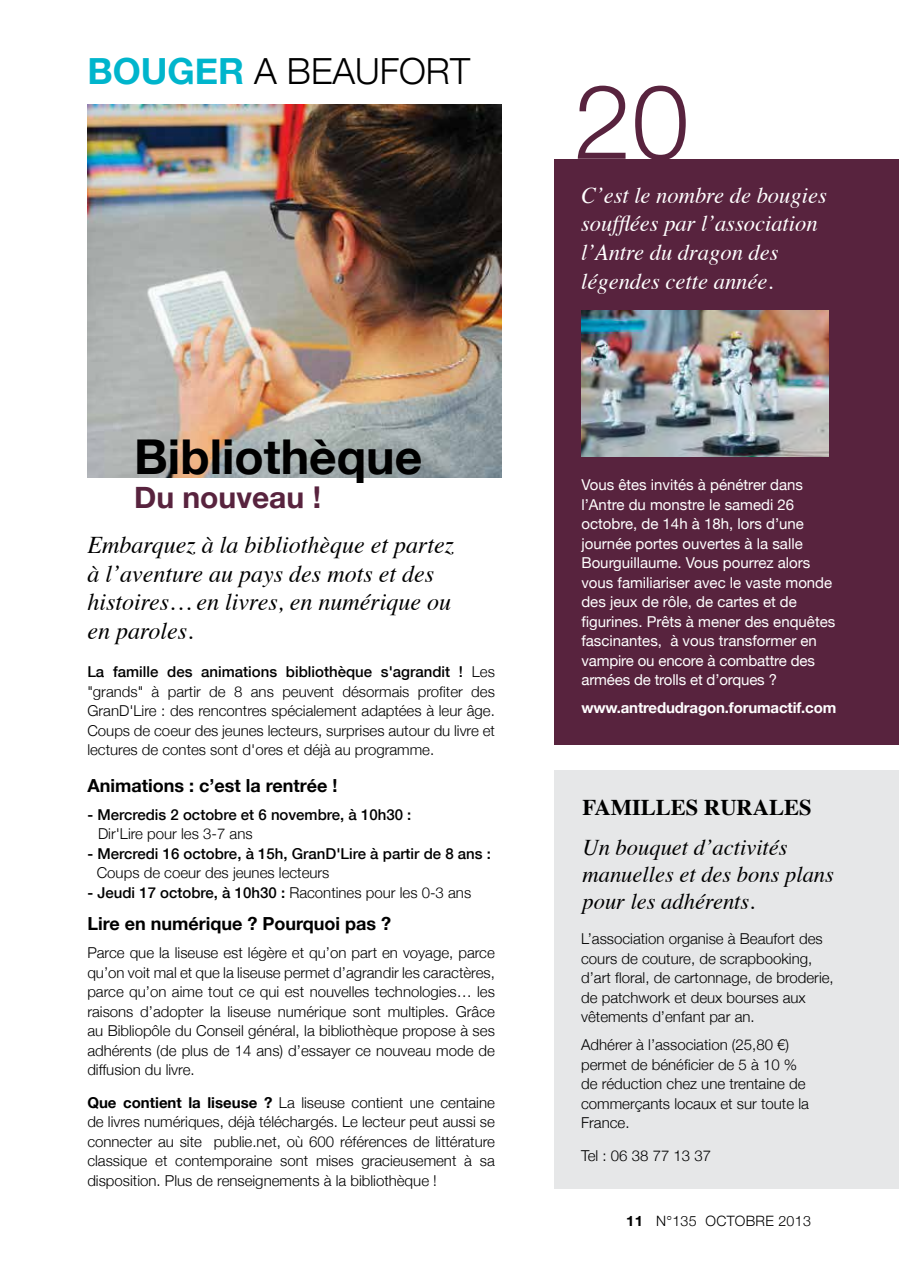
<style>
.page{position:relative;width:899px;height:1264px;background:#fff}
.page>*{position:absolute;margin:0;border:0;box-sizing:border-box;transform-origin:0 0}
.t1{font:300 103.5px "Helvetica Neue";color:#58233e}
.t2{font:700 48px "Helvetica Neue";color:#000}
.t3{font:300 36px "Helvetica Neue";color:#000}
.t4{font:700 30px "Helvetica Neue";color:#58233e}
.t5{font:italic 24px/28.5px "Times";color:#000}
.t6{font:italic 22.5px/28.5px "Times";color:#fff}
.t7{font:italic 22.5px/27px "Times";color:#000}
.t8{font:700 22.5px "Times";color:#000}
.t9{font:700 18px "Helvetica Neue";color:#000}
.t10{font:300 15px/19.5px "Helvetica Neue";color:#000;text-align:justify}
.t11{font:15px/19.5px "Helvetica Neue";color:#fff}
.t12{font:500 15px "Helvetica Neue";color:#000}
.t13{font:700 15px "Helvetica Neue";letter-spacing:-.01em;color:#fff}
.t14{font:300 14.25px "Helvetica Neue";letter-spacing:.02em;color:#000}
.s1{font-weight:700;color:#00b5cc}
.s2{font-weight:500}
.s3{font-weight:300}
.s4{font-weight:700}
</style>
<div class="page">
<div style="left:554px;top:159px;width:344px;height:585px;background:#58233e"></div>
<div style="left:554px;top:770px;width:344px;height:418px;background:#e6e7e8"></div>
<img style="left:87px;top:104px;width:414px;height:374px">
<img style="left:581px;top:310px;width:247px;height:146px">
<h3 class="t3" style="left:87px;top:50px;width:384px"><span class="s1">BOUGER</span> A BEAUFORT</h3>
<h2 class="t2" style="left:134px;top:427px;width:289px">Bibliothèque</h2>
<h3 class="t4" style="left:134px;top:479px;width:188px">Du nouveau !</h3>
<h3 class="t5" style="left:87px;top:529px;width:368px">Embarquez à la bibliothèque et partez à l’aventure au pays des mots et des histoires… en livres, en numérique ou en paroles.</h3>
<p class="t10" style="left:87px;top:661px;width:409px"><span class="s2">La famille des animations bibliothèque s'agrandit !</span> Les "grands" à partir de 8 ans peuvent désormais profiter des GranD'Lire : des rencontres spécialement adaptées à leur âge.<br>Coups de coeur des jeunes lecteurs, surprises autour du livre et lectures de contes sont d'ores et déjà au programme.</p>
<p class="t9" style="left:87px;top:774px;width:251px">Animations : c’est la rentrée !</p>
<p class="t12" style="left:87px;top:805px;width:325px">- Mercredis 2 octobre et 6 novembre, à 10h30 :</p>
<p class="t10" style="left:98px;top:823px;width:156px">Dir'Lire pour les 3-7 ans</p>
<p class="t12" style="left:87px;top:844px;width:405px">- Mercredi 16 octobre, à 15h, GranD'Lire à partir de 8 ans :</p>
<p class="t10" style="left:97px;top:862px;width:234px">Coups de coeur des jeunes lecteurs</p>
<p class="t12" style="left:87px;top:883px;width:385px">- Jeudi 17 octobre, à 10h30 : <span class="s3">Racontines pour les 0-3 ans</span></p>
<p class="t9" style="left:87px;top:912px;width:305px">Lire en numérique ? Pourquoi pas ?</p>
<p class="t10" style="left:87px;top:942px;width:409px">Parce que la liseuse est légère et qu’on part en voyage, parce qu’on voit mal et que la liseuse permet d’agrandir les caractères, parce qu’on aime tout ce qui est nouvelles technologies… les raisons d’adopter la liseuse numérique sont multiples. Grâce au Bibliopôle du Conseil général, la bibliothèque propose à ses adhérents (de plus de 14 ans) d’essayer ce nouveau mode de diffusion du livre.</p>
<p class="t10" style="left:87px;top:1091px;width:409px"><span class="s4">Que contient la liseuse ?</span> La liseuse contient une centaine de livres numériques, déjà téléchargés. Le lecteur peut aussi se connecter au site publie.net, où 600 références de littérature classique et contemporaine sont mises gracieusement à sa disposition. Plus de renseignements à la bibliothèque !</p>
<h1 class="t1" style="left:573px;top:59px;width:117px">20</h1>
<h3 class="t6" style="left:581px;top:180px;width:247px">C’est le nombre de bougies soufflées par l’association l’Antre du dragon des légendes cette année.</h3>
<p class="t11" style="left:581px;top:475px;width:255px">Vous êtes invités à pénétrer dans l’Antre du monstre le samedi 26 octobre, de 14h à 18h, lors d’une journée portes ouvertes à la salle Bourguillaume. Vous pourrez alors vous familiariser avec le vaste monde des jeux de rôle, de cartes et de figurines. Prêts à mener des enquêtes fascinantes, à vous transformer en vampire ou encore à combattre des armées de trolls et d’orques ?</p>
<p class="t13" style="left:581px;top:698px;width:256px">www.antredudragon.forumactif.com</p>
<h3 class="t8" style="left:582px;top:785px;width:64px">FAMILLES</h3>
<h3 class="t8" style="left:703px;top:785px;width:49px">RURALES</h3>
<h3 class="t7" style="left:582px;top:832px;width:253px">Un bouquet d’activités manuelles et des bons plans pour les adhérents.</h3>
<p class="t10" style="left:581px;top:928px;width:254px;text-align:left">L’association organise à Beaufort des cours de couture, de scrapbooking, d’art floral, de cartonnage, de broderie, de patchwork et deux bourses aux vêtements d’enfant par an.</p>
<p class="t10" style="left:581px;top:1034px;width:229px;text-align:left">Adhérer à l’association (25,80 €) permet de bénéficier de 5 à 10 % de réduction chez une trentaine de commerçants locaux et sur toute la<br>France.</p>
<p class="t10" style="left:581px;top:1144px;width:131px">Tel : 06 38 77 13 37</p>
<p class="t14" style="left:625px;top:1211px;width:186px"><span class="s4">11</span> N°135 OCTOBRE 2013</p>
</div>
